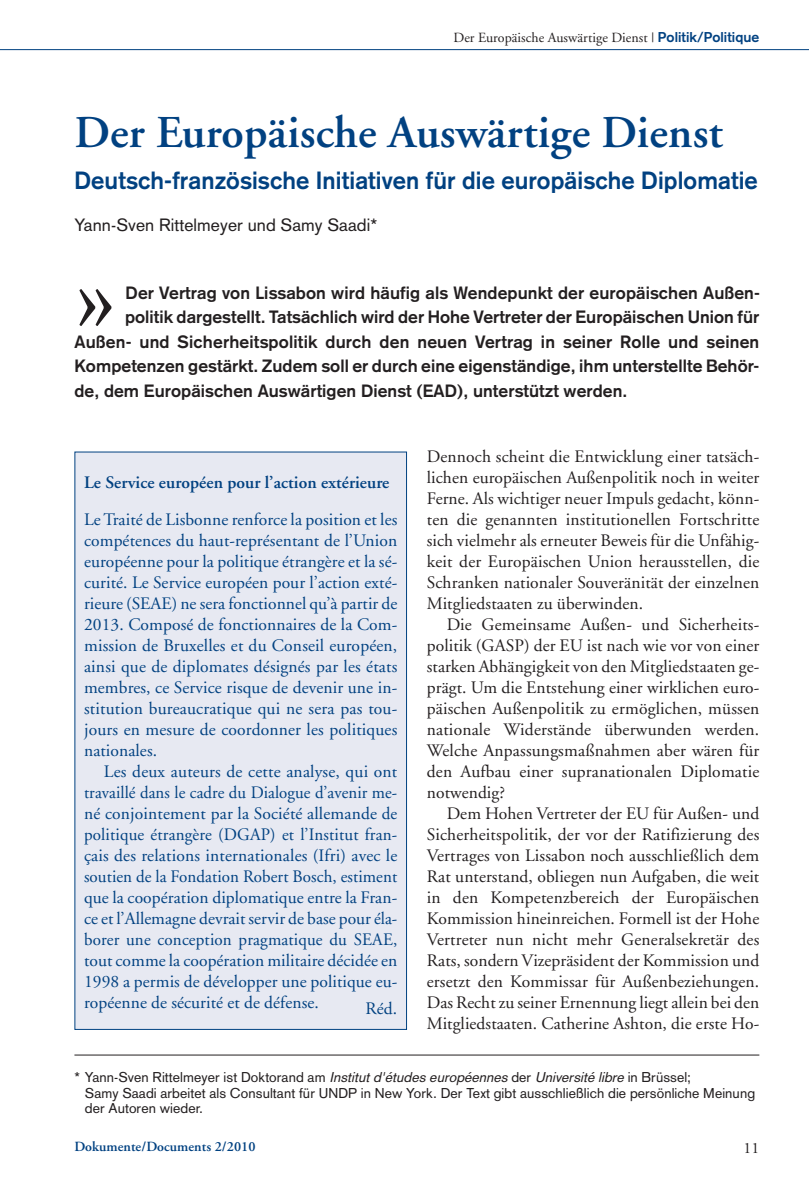
<style>
.page{position:relative;width:809px;height:1191px;background:#fff}
.page>*{position:absolute;margin:0;border:0;box-sizing:border-box;transform-origin:0 0}
.t1{font:111.48px "Adobe Garamond";color:#231f20}
.t2{font:600 45.5px "Adobe Garamond";letter-spacing:.005em;color:#014181}
.t3{font:700 24.5px "Akzidenz Grotesk";letter-spacing:.005em;color:#014181}
.t4{font:17.5px/21px "Adobe Garamond";letter-spacing:.005em;color:#231f20;text-align:justify}
.t5{font:17.5px/21px "Adobe Garamond";letter-spacing:.005em;color:#014181;text-align:justify}
.t6{font:700 17.5px "Akzidenz Grotesk";letter-spacing:.005em;color:#231f20}
.t7{font:600 17.5px "Adobe Garamond";letter-spacing:.005em;color:#014181}
.t8{font:17.5px "Akzidenz Grotesk";letter-spacing:.005em;color:#231f20}
.t9{font:15.75px "Adobe Garamond";color:#231f20}
.t10{font:14px/15.8px "Akzidenz Grotesk";letter-spacing:.005em;color:#231f20}
.t11{font:14px "Adobe Garamond";letter-spacing:.005em;color:#231f20}
.t12{font:600 14px "Adobe Garamond";letter-spacing:.005em;color:#014181}
.s1{font-family:"Akzidenz Grotesk";font-weight:700;color:#014181}
.s2{font-style:italic}
</style>
<div class="page">
<hr style="left:0;top:49px;width:809px;height:1px;background:#014181">
<hr style="left:74px;top:1054px;width:685px;height:1px;background:#231f20">
<div style="left:75px;top:452px;width:331px;height:577px;background:#e7e9f2"></div>
<p class="t11" style="left:453px;top:32px;width:307px">Der Europäische Auswärtige Dienst | <span class="s1">Politik/Politique</span></p>
<h2 class="t2" style="left:74px;top:114px;width:650px">Der Europäische Auswärtige Dienst</h2>
<h3 class="t3" style="left:74px;top:172px;width:685px">Deutsch-französische Initiativen für die europäische Diplomatie</h3>
<p class="t8" style="left:74px;top:219px;width:304px">Yann-Sven Rittelmeyer und Samy Saadi*</p>
<h1 class="t1" style="left:74px;top:251px;width:44px">»</h1>
<p class="t6" style="left:125px;top:286px;width:636px">Der Vertrag von Lissabon wird häufig als Wendepunkt der europäischen Außen-</p>
<p class="t6" style="left:125px;top:311px;width:636px">politik dargestellt. Tatsächlich wird der Hohe Vertreter der Europäischen Union für</p>
<p class="t6" style="left:74px;top:335px;width:686px">Außen- und Sicherheitspolitik durch den neuen Vertrag in seiner Rolle und seinen</p>
<p class="t6" style="left:74px;top:360px;width:686px">Kompetenzen gestärkt. Zudem soll er durch eine eigenständige, ihm unterstellte Behör-</p>
<p class="t6" style="left:74px;top:384px;width:554px">de, dem Europäischen Auswärtigen Dienst (EAD), unterstützt werden.</p>
<p class="t7" style="left:84px;top:476px;width:307px">Le Service européen pour l’action extérieure</p>
<p class="t5" style="left:84px;top:510px;width:315px">LeTraité de Lisbonne renforce la position et les compétences du haut-représentant de l’Union européenne pour la politique étrangère et la sé&shy;curité. Le Service européen pour l’action exté&shy;rieure (SEAE) ne sera fonctionnel qu’à partir de 2013. Composé de fonctionnaires de la Com&shy;mission de Bruxelles et du Conseil européen, ainsi que de diplomates désignés par les états membres, ce Service risque de devenir une in&shy;stitution bureaucratique qui ne sera pas tou&shy;jours en mesure de coordonner les politiques nationales.</p>
<p class="t5" style="left:84px;top:762px;width:315px;text-indent:20px">Les deux auteurs de cette analyse, qui ont travaillé dans le cadre du Dialogue d’avenir me&shy;né conjointement par la Société allemande de politique étrangère (DGAP) et l’Institut fran&shy;çais des relations internationales (Ifri) avec le soutien de la Fondation Robert Bosch, estiment que la coopération diplomatique entre la Fran&shy;ce et l’Allemagne devrait servir de base pour éla&shy;borer une conception pragmatique du SEAE, tout comme la coopération militaire décidée en 1998 a permis de développer une politique eu&shy;ropéenne de sécurité et de défense.</p>
<p class="t5" style="left:365px;top:999px;width:33px">Réd.</p>
<p class="t4" style="left:427px;top:447px;width:334px">Dennoch scheint die Entwicklung einer tatsäch&shy;lichen europäischen Außenpolitik noch in weiter Ferne. Als wichtiger neuer Impuls gedacht, könn&shy;ten die genannten institutionellen Fortschritte sich vielmehr als erneuter Beweis für die Unfähig&shy;keit der Europäischen Union herausstellen, die Schranken nationaler Souveränität der einzelnen Mitgliedstaaten zu überwinden.</p>
<p class="t4" style="left:427px;top:615px;width:334px;text-indent:20px">Die Gemeinsame Außen- und Sicherheits&shy;politik (GASP) der EU ist nach wie vor von einer starken Abhängigkeit von den Mitgliedstaaten ge&shy;prägt. Um die Entstehung einer wirklichen euro&shy;päischen Außenpolitik zu ermöglichen, müssen nationale Widerstände überwunden werden.<br>Welche Anpassungsmaßnahmen aber wären für den Aufbau einer supranationalen Diplomatie notwendig?</p>
<p class="t4" style="left:427px;top:804px;width:334px;text-indent:20px">Dem Hohen Vertreter der EU für Außen- und Sicherheitspolitik, der vor der Ratifizierung des Vertrages von Lissabon noch ausschließlich dem Rat unterstand, obliegen nun Aufgaben, die weit in den Kompetenzbereich der Europäischen Kommission hineinreichen. Formell ist der Hohe Vertreter nun nicht mehr Generalsekretär des Rats, sondern Vizepräsident der Kommission und ersetzt den Kommissar für Außenbeziehungen.<br>Das Recht zu seiner Ernennung liegt allein bei den Mitgliedstaaten. Catherine Ashton, die erste Ho-</p>
<p class="t10" style="left:85px;top:1070px;width:671px;text-indent:-10px">* Yann-Sven Rittelmeyer ist Doktorand am <span class="s2">Institutd'étudeseuropéennes</span>der <span class="s2">Universitélibre</span>in Brüssel;<br>Samy Saadi arbeitet als Consultant für UNDP in New York. Der Text gibt ausschließlich die persönliche Meinung der Autoren wieder.</p>
<p class="t12" style="left:74px;top:1140px;width:183px">Dokumente/Documents 2/2010</p>
<p class="t9" style="left:743px;top:1141px;width:17px">11</p>
</div>
